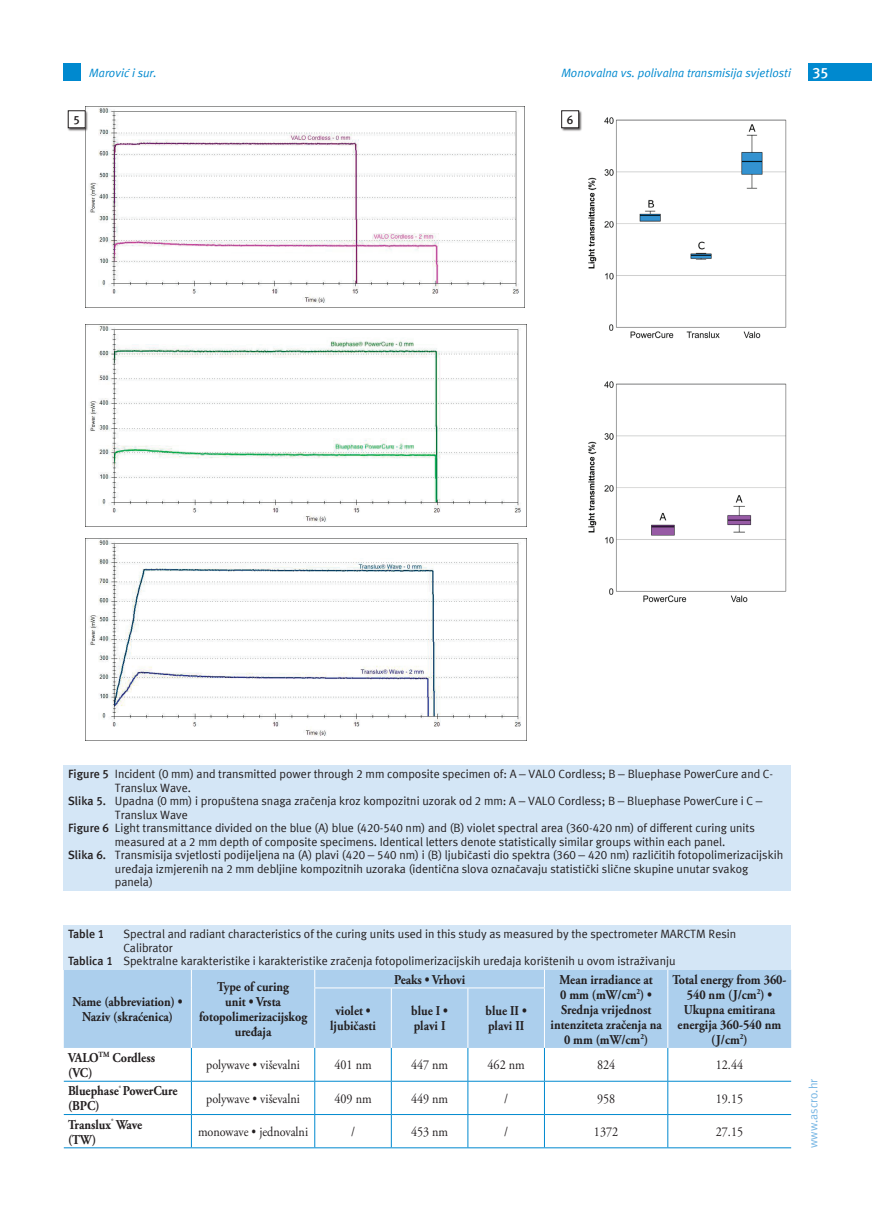
<style>
.page{position:relative;width:872px;height:1212px;background:#fff}
.page>*{position:absolute;margin:0;border:0;box-sizing:border-box;transform-origin:0 0}
.t1{font:700 15px "Meta ASC";color:#fff}
.t2{font:700 13.5px/15px "Adobe Garamond Pro";color:#231f20;text-align:center;scale:.9 1}
.t3{font:13.5px "Adobe Garamond Pro";color:#231f20;scale:.9 1}
.t4{font:12px "Meta ASC";color:#231f20}
.t5{font:italic 12px "Meta ASC";color:#0089cf}
.t6{font:12px "Meta ASC";color:#77b6e4}
.t7{font:700 12px "Meta ASC";color:#231f20}
.s1{font-weight:700}
</style>
<div class="page">
<div style="left:64px;top:64px;width:17px;height:17px;background:#0089cf"></div>
<div style="left:808px;top:64px;width:64px;height:17px;background:#0089cf"></div>
<div style="left:64px;top:765px;width:727px;height:126px;background:#d4e6f6"></div>
<img style="left:588px;top:381px;width:199px;height:222px">
<img style="left:588px;top:117px;width:199px;height:222px">
<img style="left:85px;top:538px;width:441px;height:202px">
<img style="left:85px;top:324px;width:441px;height:203px">
<img style="left:85px;top:106px;width:439px;height:202px">
<div style="left:64px;top:969px;width:727px;height:79px;background:#accfed"></div>
<svg style="left:191px;top:969px;width:1px;height:19px"></svg>
<svg style="left:314px;top:969px;width:1px;height:18px"></svg>
<svg style="left:544px;top:969px;width:1px;height:18px"></svg>
<svg style="left:667px;top:969px;width:1px;height:19px"></svg>
<hr style="left:191px;top:988px;width:1px;height:60px;background:#fff">
<hr style="left:314px;top:987px;width:77px;height:1px;background:#fff">
<hr style="left:314px;top:988px;width:1px;height:60px;background:#fff">
<hr style="left:391px;top:987px;width:77px;height:1px;background:#fff">
<hr style="left:391px;top:988px;width:1px;height:60px;background:#fff">
<hr style="left:468px;top:987px;width:77px;height:1px;background:#fff">
<hr style="left:467px;top:988px;width:1px;height:60px;background:#fff">
<hr style="left:544px;top:988px;width:1px;height:60px;background:#fff">
<hr style="left:667px;top:988px;width:1px;height:60px;background:#fff">
<hr style="left:191px;top:1048px;width:1px;height:33px;background:#0089cf">
<hr style="left:314px;top:1048px;width:1px;height:33px;background:#0089cf">
<hr style="left:391px;top:1048px;width:1px;height:33px;background:#0089cf">
<hr style="left:467px;top:1048px;width:1px;height:33px;background:#0089cf">
<hr style="left:544px;top:1048px;width:1px;height:33px;background:#0089cf">
<hr style="left:667px;top:1048px;width:1px;height:33px;background:#0089cf">
<hr style="left:64px;top:1081px;width:127px;height:1px;background:#0089cf">
<hr style="left:191px;top:1081px;width:124px;height:1px;background:#0089cf">
<hr style="left:191px;top:1081px;width:1px;height:33px;background:#0089cf">
<hr style="left:315px;top:1081px;width:76px;height:1px;background:#0089cf">
<hr style="left:314px;top:1081px;width:1px;height:33px;background:#0089cf">
<hr style="left:391px;top:1081px;width:77px;height:1px;background:#0089cf">
<hr style="left:391px;top:1081px;width:1px;height:33px;background:#0089cf">
<hr style="left:468px;top:1081px;width:76px;height:1px;background:#0089cf">
<hr style="left:467px;top:1081px;width:1px;height:33px;background:#0089cf">
<hr style="left:544px;top:1081px;width:124px;height:1px;background:#0089cf">
<hr style="left:544px;top:1081px;width:1px;height:33px;background:#0089cf">
<hr style="left:668px;top:1081px;width:123px;height:1px;background:#0089cf">
<hr style="left:667px;top:1081px;width:1px;height:33px;background:#0089cf">
<hr style="left:64px;top:1114px;width:127px;height:1px;background:#0089cf">
<hr style="left:191px;top:1114px;width:124px;height:1px;background:#0089cf">
<hr style="left:191px;top:1115px;width:1px;height:32px;background:#0089cf">
<hr style="left:315px;top:1114px;width:76px;height:1px;background:#0089cf">
<hr style="left:314px;top:1115px;width:1px;height:32px;background:#0089cf">
<hr style="left:391px;top:1114px;width:77px;height:1px;background:#0089cf">
<hr style="left:391px;top:1115px;width:1px;height:32px;background:#0089cf">
<hr style="left:468px;top:1114px;width:76px;height:1px;background:#0089cf">
<hr style="left:467px;top:1115px;width:1px;height:32px;background:#0089cf">
<hr style="left:544px;top:1114px;width:124px;height:1px;background:#0089cf">
<hr style="left:544px;top:1115px;width:1px;height:32px;background:#0089cf">
<hr style="left:668px;top:1114px;width:123px;height:1px;background:#0089cf">
<hr style="left:667px;top:1115px;width:1px;height:32px;background:#0089cf">
<hr style="left:64px;top:1147px;width:127px;height:1px;background:#0089cf">
<hr style="left:191px;top:1147px;width:124px;height:1px;background:#0089cf">
<hr style="left:315px;top:1147px;width:76px;height:1px;background:#0089cf">
<hr style="left:391px;top:1147px;width:77px;height:1px;background:#0089cf">
<hr style="left:468px;top:1147px;width:76px;height:1px;background:#0089cf">
<hr style="left:544px;top:1147px;width:124px;height:1px;background:#0089cf">
<hr style="left:668px;top:1147px;width:123px;height:1px;background:#0089cf">
<div style="left:64px;top:925px;width:727px;height:44px;background:#d4e6f6"></div>
<div style="left:68px;top:110px;width:21px;height:21px;background:#231f20;opacity:.75"></div>
<div style="left:68px;top:111px;width:17px;height:17px;background:#fff"></div>
<div style="left:68px;top:111px;width:17px;height:17px;border:1px solid #231f20"></div>
<div style="left:561px;top:110px;width:21px;height:21px;background:#231f20;opacity:.75"></div>
<div style="left:561px;top:111px;width:17px;height:17px;background:#fff"></div>
<div style="left:561px;top:111px;width:18px;height:17px;border:1px solid #231f20"></div>
<p class="t5" style="left:89px;top:66px;width:69px">Marović i sur.</p>
<p class="t5" style="left:561px;top:66px;width:231px">Monovalna vs. polivalna transmisija svjetlosti</p>
<p class="t1" style="left:812px;top:64px;width:18px">35</p>
<p class="t7" style="left:74px;top:113px;width:8px">5</p>
<p class="t7" style="left:567px;top:113px;width:8px">6</p>
<p class="t4" style="left:68px;top:767px;width:706px"><span class="s1">Figure 5</span> Incident (0 mm) and transmitted power through 2 mm composite specimen of: A – VALO Cordless; B – Bluephase PowerCure and C-</p>
<p class="t4" style="left:115px;top:781px;width:78px">Translux Wave.</p>
<p class="t4" style="left:68px;top:794px;width:696px"><span class="s1">Slika 5.</span> Upadna (0 mm) i propuštena snaga zračenja kroz kompozitni uzorak od 2 mm: A – VALO Cordless; B – Bluephase PowerCure i C –</p>
<p class="t4" style="left:115px;top:808px;width:75px">Translux Wave</p>
<p class="t4" style="left:68px;top:821px;width:688px"><span class="s1">Figure 6</span> Light transmittance divided on the blue (A) blue (420-540 nm) and (B) violet spectral area (360-420 nm) of different curing units</p>
<p class="t4" style="left:115px;top:835px;width:612px">measured at a 2 mm depth of composite specimens. Identical letters denote statistically similar groups within each panel.</p>
<p class="t4" style="left:68px;top:848px;width:716px"><span class="s1">Slika 6.</span> Transmisija svjetlosti podijeljena na (A) plavi (420 – 540 nm) i (B) ljubičasti dio spektra (360 – 420 nm) različitih fotopolimerizacijskih</p>
<p class="t4" style="left:115px;top:862px;width:635px">uređaja izmjerenih na 2 mm debljine kompozitnih uzoraka (identična slova označavaju statistički slične skupine unutar svakog</p>
<p class="t4" style="left:115px;top:875px;width:40px">panela)</p>
<p class="t7" style="left:68px;top:927px;width:38px">Table 1</p>
<p class="t4" style="left:123px;top:927px;width:614px">Spectral and radiant characteristics of the curing units used in this study as measured by the spectrometer MARCTM Resin</p>
<p class="t4" style="left:123px;top:941px;width:51px">Calibrator</p>
<p class="t4" style="left:68px;top:954px;width:609px"><span class="s1">Tablica 1</span> Spektralne karakteristike i karakteristike zračenja fotopolimerizacijskih uređaja korištenih u ovom istraživanju</p>
<p class="t2" style="left:72px;top:995px;width:124px">Name (abbreviation) •<br>Naziv (skraćenica)</p>
<p class="t2" style="left:199px;top:980px;width:122px">Type of curing<br>unit • Vrsta fotopolimerizacijskog uređaja</p>
<p class="t2" style="left:394px;top:972px;width:80px">Peaks • Vrhovi</p>
<p class="t2" style="left:550px;top:972px;width:125px">Mean irradiance at<br>0 mm (mW/cm<sup>2</sup>) •<br>Srednja vrijednost intenziteta zračenja na<br>0 mm (mW/cm<sup>2</sup>)</p>
<p class="t2" style="left:672px;top:972px;width:128px">Total energy from 360-<br>540 nm (J/cm<sup>2</sup>) •<br>Ukupna emitirana energija 360-540 nm (J/cm<sup>2</sup>)</p>
<p class="t2" style="left:330px;top:1004px;width:52px">violet • ljubičasti</p>
<p class="t2" style="left:411px;top:1004px;width:42px;text-align:left">blue I • plavi I</p>
<p class="t2" style="left:485px;top:1004px;width:47px;text-align:left">blue II • plavi II</p>
<p class="t2" style="left:68px;top:1050px;width:98px;text-align:left">VALO<sup>TM</sup> Cordless (VC)</p>
<p class="t3" style="left:206px;top:1057px;width:106px">polywave • viševalni</p>
<p class="t3" style="left:334px;top:1057px;width:43px">401 nm</p>
<p class="t3" style="left:411px;top:1057px;width:43px">447 nm</p>
<p class="t3" style="left:487px;top:1057px;width:43px">462 nm</p>
<p class="t3" style="left:597px;top:1057px;width:22px">824</p>
<p class="t3" style="left:716px;top:1057px;width:32px">12.44</p>
<p class="t2" style="left:68px;top:1084px;width:123px;text-align:left">Bluephase<sup>®</sup> PowerCure (BPC)</p>
<p class="t3" style="left:206px;top:1090px;width:106px">polywave • viševalni</p>
<p class="t3" style="left:334px;top:1090px;width:43px">409 nm</p>
<p class="t3" style="left:411px;top:1090px;width:43px">449 nm</p>
<p class="t3" style="left:504px;top:1090px;width:6px">/</p>
<p class="t3" style="left:597px;top:1090px;width:22px">958</p>
<p class="t3" style="left:716px;top:1090px;width:32px">19.15</p>
<p class="t2" style="left:68px;top:1117px;width:84px;text-align:left">Translux<sup>®</sup> Wave (TW)</p>
<p class="t3" style="left:198px;top:1124px;width:124px">monowave • jednovalni</p>
<p class="t3" style="left:351px;top:1124px;width:6px">/</p>
<p class="t3" style="left:411px;top:1124px;width:43px">453 nm</p>
<p class="t3" style="left:504px;top:1124px;width:6px">/</p>
<p class="t3" style="left:594px;top:1124px;width:29px">1372</p>
<p class="t3" style="left:716px;top:1124px;width:32px">27.15</p>
<p class="t6" style="left:806px;top:1148px;width:71px;rotate:-90deg">www.ascro.hr</p>
</div>
